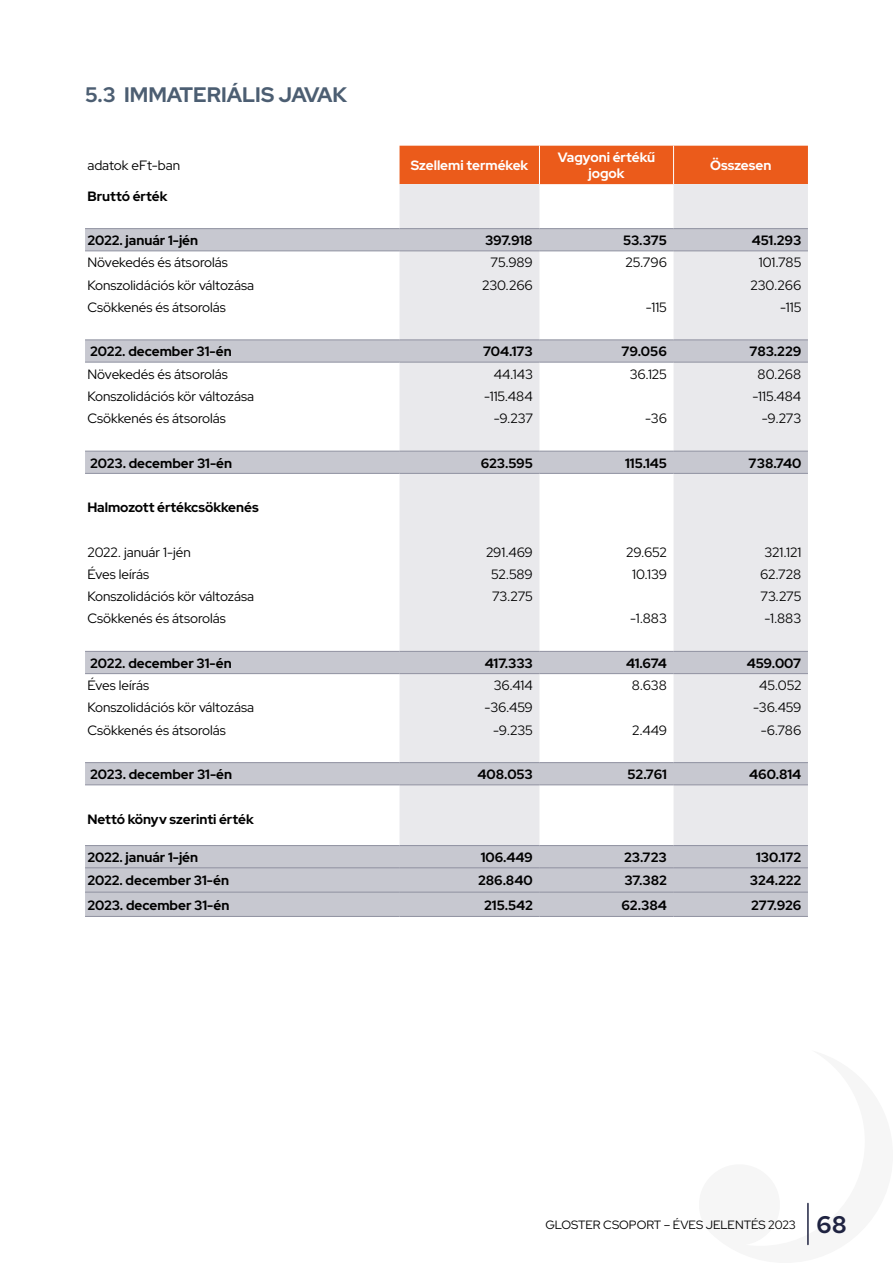
<style>
.page{position:relative;width:893px;height:1263px;background:#fff}
.page>*{position:absolute;margin:0;border:0;box-sizing:border-box;transform-origin:0 0}
.t1{font:800 21px "Red Hat Display";color:#4c5e72}
.t2{font:13.5px "Red Hat Display";color:#000}
.t3{font:700 13.5px "Red Hat Display";color:#000}
.t4{font:700 13.5px/16.2px "Red Hat Display";color:#fff;text-align:center}
.t5{font:12px "Red Hat Display";color:#000}
.s1{font-weight:700;font-size:24px;color:#1f2341}
</style>
<div class="page">
<div style="left:400px;top:146px;width:408px;height:38px;background:#eb5b1b"></div>
<svg style="left:400px;top:184px;width:408px;height:44px;fill:#e9e9ec"></svg>
<svg style="left:85px;top:229px;width:723px;height:687px"></svg>
<hr style="left:539px;top:146px;width:1px;height:38px;background:#fff">
<hr style="left:673px;top:146px;width:1px;height:38px;background:#fff">
<hr style="left:85px;top:228px;width:315px;height:1px;background:#8f91a0">
<hr style="left:400px;top:228px;width:139px;height:1px;background:#8f91a0">
<hr style="left:539px;top:228px;width:135px;height:1px;background:#8f91a0">
<hr style="left:674px;top:228px;width:134px;height:1px;background:#8f91a0">
<hr style="left:85px;top:250px;width:315px;height:1px;background:#8f91a0">
<hr style="left:400px;top:250px;width:139px;height:1px;background:#8f91a0">
<hr style="left:539px;top:250px;width:135px;height:1px;background:#8f91a0">
<hr style="left:674px;top:250px;width:134px;height:1px;background:#8f91a0">
<hr style="left:85px;top:339px;width:315px;height:1px;background:#8f91a0">
<hr style="left:400px;top:339px;width:139px;height:1px;background:#8f91a0">
<hr style="left:539px;top:339px;width:135px;height:1px;background:#8f91a0">
<hr style="left:674px;top:339px;width:134px;height:1px;background:#8f91a0">
<hr style="left:85px;top:362px;width:315px;height:1px;background:#8f91a0">
<hr style="left:400px;top:362px;width:139px;height:1px;background:#8f91a0">
<hr style="left:539px;top:362px;width:135px;height:1px;background:#8f91a0">
<hr style="left:674px;top:362px;width:134px;height:1px;background:#8f91a0">
<hr style="left:85px;top:451px;width:315px;height:1px;background:#8f91a0">
<hr style="left:400px;top:451px;width:139px;height:1px;background:#8f91a0">
<hr style="left:539px;top:451px;width:135px;height:1px;background:#8f91a0">
<hr style="left:674px;top:451px;width:134px;height:1px;background:#8f91a0">
<hr style="left:85px;top:473px;width:315px;height:1px;background:#8f91a0">
<hr style="left:400px;top:473px;width:139px;height:1px;background:#8f91a0">
<hr style="left:539px;top:473px;width:135px;height:1px;background:#8f91a0">
<hr style="left:674px;top:473px;width:134px;height:1px;background:#8f91a0">
<hr style="left:85px;top:651px;width:315px;height:1px;background:#8f91a0">
<hr style="left:400px;top:651px;width:139px;height:1px;background:#8f91a0">
<hr style="left:539px;top:651px;width:135px;height:1px;background:#8f91a0">
<hr style="left:674px;top:651px;width:134px;height:1px;background:#8f91a0">
<hr style="left:85px;top:673px;width:315px;height:1px;background:#8f91a0">
<hr style="left:400px;top:673px;width:139px;height:1px;background:#8f91a0">
<hr style="left:539px;top:673px;width:135px;height:1px;background:#8f91a0">
<hr style="left:674px;top:673px;width:134px;height:1px;background:#8f91a0">
<hr style="left:85px;top:762px;width:315px;height:1px;background:#8f91a0">
<hr style="left:400px;top:762px;width:139px;height:1px;background:#8f91a0">
<hr style="left:539px;top:762px;width:135px;height:1px;background:#8f91a0">
<hr style="left:674px;top:762px;width:134px;height:1px;background:#8f91a0">
<hr style="left:85px;top:784px;width:315px;height:1px;background:#8f91a0">
<hr style="left:400px;top:784px;width:139px;height:1px;background:#8f91a0">
<hr style="left:539px;top:784px;width:135px;height:1px;background:#8f91a0">
<hr style="left:674px;top:784px;width:134px;height:1px;background:#8f91a0">
<hr style="left:85px;top:845px;width:315px;height:1px;background:#8f91a0">
<hr style="left:400px;top:845px;width:139px;height:1px;background:#8f91a0">
<hr style="left:539px;top:845px;width:135px;height:1px;background:#8f91a0">
<hr style="left:674px;top:845px;width:134px;height:1px;background:#8f91a0">
<hr style="left:85px;top:867px;width:315px;height:1px;background:#8f91a0">
<hr style="left:400px;top:867px;width:139px;height:1px;background:#8f91a0">
<hr style="left:539px;top:867px;width:135px;height:1px;background:#8f91a0">
<hr style="left:674px;top:867px;width:134px;height:1px;background:#8f91a0">
<hr style="left:85px;top:892px;width:315px;height:1px;background:#8f91a0">
<hr style="left:400px;top:892px;width:139px;height:1px;background:#8f91a0">
<hr style="left:539px;top:892px;width:135px;height:1px;background:#8f91a0">
<hr style="left:674px;top:892px;width:134px;height:1px;background:#8f91a0">
<hr style="left:85px;top:916px;width:315px;height:1px;background:#8f91a0">
<hr style="left:400px;top:916px;width:139px;height:1px;background:#8f91a0">
<hr style="left:539px;top:916px;width:135px;height:1px;background:#8f91a0">
<hr style="left:674px;top:916px;width:134px;height:1px;background:#8f91a0">
<hr style="left:807px;top:1203px;width:2px;height:41px;background:#1f2341">
<h1 class="t1" style="left:85px;top:81px;width:264px">5.3 IMMATERIÁLIS JAVAK</h1>
<p class="t2" style="left:87px;top:157px;width:94px">adatok eFt-ban</p>
<p class="t4" style="left:411px;top:157px;width:119px">Szellemi termékek</p>
<p class="t4" style="left:558px;top:149px;width:99px">Vagyoni értékű jogok</p>
<p class="t4" style="left:710px;top:157px;width:63px">Összesen</p>
<p class="t3" style="left:87px;top:187px;width:81px">Bruttó érték</p>
<p class="t3" style="left:87px;top:232px;width:112px">2022. január 1-jén</p>
<p class="t3" style="left:485px;top:232px;width:49px">397.918</p>
<p class="t3" style="left:623px;top:232px;width:45px">53.375</p>
<p class="t3" style="left:752px;top:232px;width:51px">451.293</p>
<p class="t2" style="left:87px;top:254px;width:142px">Növekedés és átsorolás</p>
<p class="t2" style="left:491px;top:254px;width:44px">75.989</p>
<p class="t2" style="left:625px;top:254px;width:43px">25.796</p>
<p class="t2" style="left:759px;top:254px;width:44px">101.785</p>
<p class="t2" style="left:87px;top:276px;width:168px">Konszolidációs kör változása</p>
<p class="t2" style="left:482px;top:276px;width:52px">230.266</p>
<p class="t2" style="left:750px;top:276px;width:52px">230.266</p>
<p class="t2" style="left:87px;top:298px;width:140px">Csökkenés és átsorolás</p>
<p class="t2" style="left:646px;top:298px;width:23px">-115</p>
<p class="t2" style="left:780px;top:298px;width:23px">-115</p>
<p class="t3" style="left:90px;top:343px;width:143px">2022. december 31-én</p>
<p class="t3" style="left:483px;top:343px;width:51px">704.173</p>
<p class="t3" style="left:621px;top:343px;width:47px">79.056</p>
<p class="t3" style="left:749px;top:343px;width:53px">783.229</p>
<p class="t2" style="left:87px;top:365px;width:142px">Növekedés és átsorolás</p>
<p class="t2" style="left:494px;top:365px;width:41px">44.143</p>
<p class="t2" style="left:630px;top:365px;width:39px">36.125</p>
<p class="t2" style="left:757px;top:365px;width:45px">80.268</p>
<p class="t2" style="left:87px;top:387px;width:168px">Konszolidációs kör változása</p>
<p class="t2" style="left:484px;top:387px;width:50px">-115.484</p>
<p class="t2" style="left:753px;top:387px;width:50px">-115.484</p>
<p class="t2" style="left:87px;top:410px;width:140px">Csökkenés és átsorolás</p>
<p class="t2" style="left:494px;top:410px;width:41px">-9.237</p>
<p class="t2" style="left:645px;top:410px;width:23px">-36</p>
<p class="t2" style="left:762px;top:410px;width:41px">-9.273</p>
<p class="t3" style="left:90px;top:454px;width:144px">2023. december 31-én</p>
<p class="t3" style="left:481px;top:454px;width:54px">623.595</p>
<p class="t3" style="left:625px;top:454px;width:43px">115.145</p>
<p class="t3" style="left:749px;top:454px;width:54px">738.740</p>
<p class="t3" style="left:87px;top:499px;width:173px">Halmozott értékcsökkenés</p>
<p class="t2" style="left:87px;top:543px;width:105px">2022. január 1-jén</p>
<p class="t2" style="left:486px;top:543px;width:48px">291.469</p>
<p class="t2" style="left:626px;top:543px;width:42px">29.652</p>
<p class="t2" style="left:765px;top:543px;width:38px">321.121</p>
<p class="t2" style="left:87px;top:565px;width:63px">Éves leírás</p>
<p class="t2" style="left:491px;top:565px;width:43px">52.589</p>
<p class="t2" style="left:632px;top:565px;width:36px">10.139</p>
<p class="t2" style="left:760px;top:565px;width:43px">62.728</p>
<p class="t2" style="left:87px;top:588px;width:168px">Konszolidációs kör változása</p>
<p class="t2" style="left:492px;top:588px;width:42px">73.275</p>
<p class="t2" style="left:761px;top:588px;width:42px">73.275</p>
<p class="t2" style="left:87px;top:610px;width:140px">Csökkenés és átsorolás</p>
<p class="t2" style="left:630px;top:610px;width:38px">-1.883</p>
<p class="t2" style="left:765px;top:610px;width:38px">-1.883</p>
<p class="t3" style="left:90px;top:654px;width:143px">2022. december 31-én</p>
<p class="t3" style="left:485px;top:654px;width:49px">417.333</p>
<p class="t3" style="left:626px;top:654px;width:42px">41.674</p>
<p class="t3" style="left:747px;top:654px;width:56px">459.007</p>
<p class="t2" style="left:87px;top:677px;width:63px">Éves leírás</p>
<p class="t2" style="left:494px;top:677px;width:41px">36.414</p>
<p class="t2" style="left:632px;top:677px;width:37px">8.638</p>
<p class="t2" style="left:759px;top:677px;width:44px">45.052</p>
<p class="t2" style="left:87px;top:699px;width:168px">Konszolidációs kör változása</p>
<p class="t2" style="left:484px;top:699px;width:50px">-36.459</p>
<p class="t2" style="left:753px;top:699px;width:50px">-36.459</p>
<p class="t2" style="left:87px;top:721px;width:140px">Csökkenés és átsorolás</p>
<p class="t2" style="left:493px;top:721px;width:41px">-9.235</p>
<p class="t2" style="left:632px;top:721px;width:36px">2.449</p>
<p class="t2" style="left:761px;top:721px;width:42px">-6.786</p>
<p class="t3" style="left:90px;top:766px;width:144px">2023. december 31-én</p>
<p class="t3" style="left:478px;top:766px;width:57px">408.053</p>
<p class="t3" style="left:628px;top:766px;width:41px">52.761</p>
<p class="t3" style="left:749px;top:766px;width:54px">460.814</p>
<p class="t3" style="left:87px;top:810px;width:168px">Nettó könyv szerinti érték</p>
<p class="t3" style="left:87px;top:848px;width:112px">2022. január 1-jén</p>
<p class="t3" style="left:481px;top:848px;width:54px">106.449</p>
<p class="t3" style="left:624px;top:848px;width:44px">23.723</p>
<p class="t3" style="left:756px;top:848px;width:47px">130.172</p>
<p class="t3" style="left:87px;top:872px;width:143px">2022. december 31-én</p>
<p class="t3" style="left:478px;top:872px;width:56px">286.840</p>
<p class="t3" style="left:625px;top:872px;width:44px">37.382</p>
<p class="t3" style="left:750px;top:872px;width:53px">324.222</p>
<p class="t3" style="left:87px;top:896px;width:144px">2023. december 31-én</p>
<p class="t3" style="left:484px;top:896px;width:50px">215.542</p>
<p class="t3" style="left:621px;top:896px;width:47px">62.384</p>
<p class="t3" style="left:751px;top:896px;width:52px">277.926</p>
<p class="t5" style="left:545px;top:1217px;width:303px">GLOSTER CSOPORT – ÉVES JELENTÉS 2023 <span class="s1">68</span></p>
</div>
